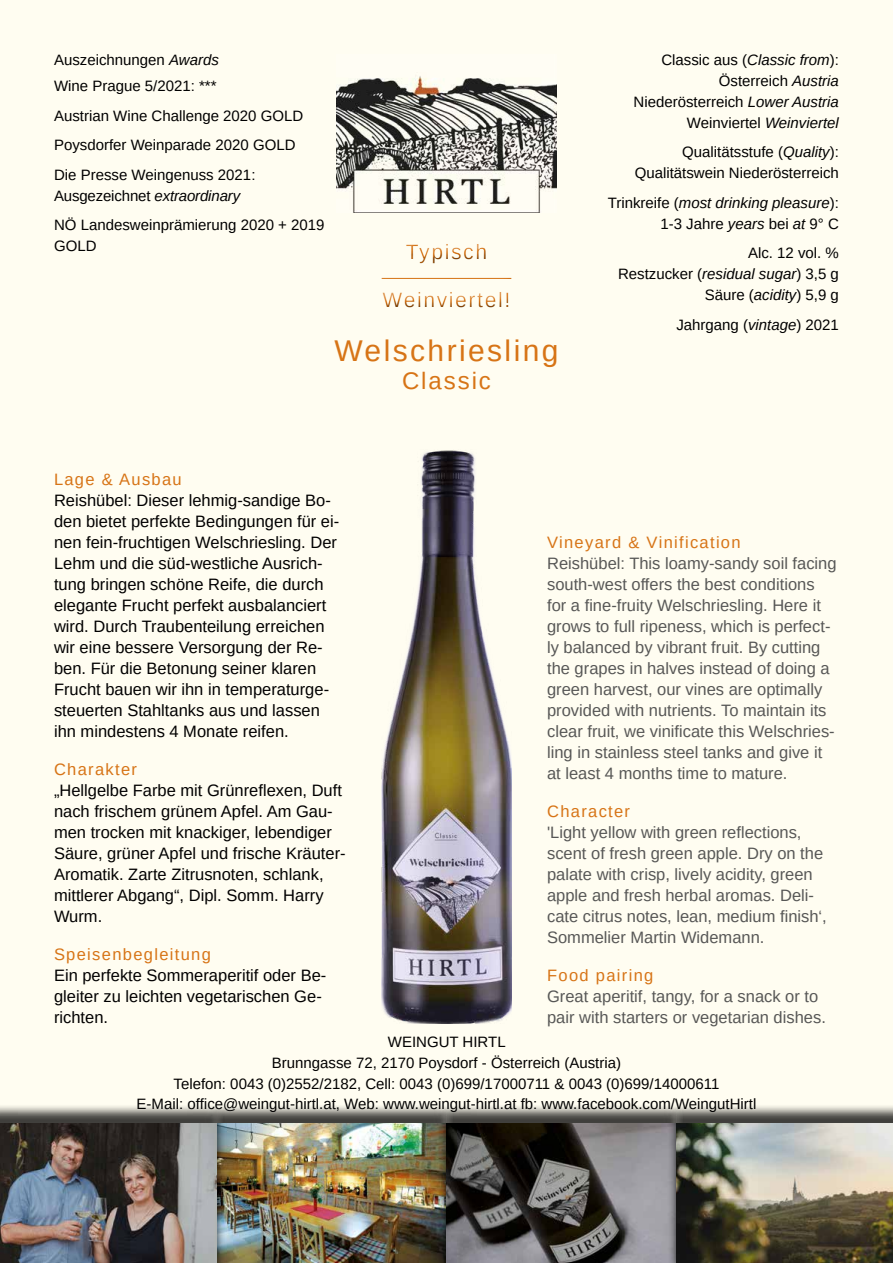
<style>
.page{position:relative;width:893px;height:1263px;background:#fffdf1}
.page>*{position:absolute;margin:0;border:0;box-sizing:border-box;transform-origin:0 0}
.t1{font:30px "Liberation Sans";letter-spacing:.08em;color:#d77416}
.t2{font:24px "Liberation Sans";letter-spacing:.08em;color:#d77416}
.t3{font:21px "Liberation Sans";letter-spacing:.08em;color:#d77416}
.t4{font:16.5px/21px "Liberation Sans";color:#000}
.t5{font:16.5px/21px "Liberation Sans";color:#575756}
.t6{font:15px/21px "Liberation Sans";color:#000;text-align:right}
.s1{font-style:italic}
.s2{color:#d77416}
</style>
<div class="page">
<div style="left:208px;top:1104px;width:247px;height:159px;background:#000;opacity:.75"></div>
<img style="left:225px;top:1123px;width:213px;height:140px">
<div style="left:438px;top:1104px;width:246px;height:159px;background:#000;opacity:.75"></div>
<div style="left:0;top:1104px;width:225px;height:159px;background:#000;opacity:.75"></div>
<div style="left:667px;top:1104px;width:226px;height:159px;background:#000;opacity:.75"></div>
<img style="left:381px;top:450px;width:131px;height:573px">
<div style="left:378px;top:236px;width:141px;height:78px;background:#000;opacity:.75"></div>
<div style="left:371px;top:268px;width:149px;height:14px;background:#fffdf1"></div>
<div style="left:379px;top:270px;width:143px;height:12px;background:#000;opacity:.75"></div>
<img style="left:337px;top:76px;width:219px;height:137px">
<p class="t6" style="left:54px;top:49px;width:166px">Auszeichnungen <span class="s1">Awards</span></p>
<p class="t6" style="left:54px;top:76px;width:164px">Wine Prague 5/2021: ***</p>
<p class="t6" style="left:54px;top:105px;width:251px">Austrian Wine Challenge 2020 GOLD</p>
<p class="t6" style="left:54px;top:135px;width:243px">Poysdorfer Weinparade 2020 GOLD</p>
<p class="t6" style="left:54px;top:164px;width:203px;text-align:left">Die Presse Weingenuss 2021:<br>Ausgezeichnet <span class="s1">extraordinary</span></p>
<p class="t6" style="left:54px;top:215px;width:272px;text-align:left">NÖ Landesweinprämierung 2020 + 2019<br>GOLD</p>
<p class="t3" style="left:406px;top:238px;width:83px">Typisch</p>
<p class="t3" style="left:383px;top:286px;width:129px">Weinviertel!</p>
<p class="t1" style="left:334px;top:331px;width:226px">Welschriesling</p>
<p class="t2" style="left:402px;top:366px;width:90px">Classic</p>
<p class="t6" style="left:634px;top:49px;width:207px">Classic aus (<span class="s1">Classic from</span>):<br>Österreich <span class="s1">Austria<br></span>Niederösterreich <span class="s1">Lower Austria<br></span>Weinviertel <span class="s1">Weinviertel</span></p>
<p class="t6" style="left:635px;top:142px;width:206px">Qualitätsstufe (<span class="s1">Quality</span>):<br>Qualitätswein Niederösterreich</p>
<p class="t6" style="left:608px;top:192px;width:233px">Trinkreife (<span class="s1">most drinking pleasure</span>):<br>1-3 Jahre <span class="s1">years</span> bei <span class="s1">at</span> 9° C</p>
<p class="t6" style="left:618px;top:243px;width:222px">Alc. 12 vol. %<br>Restzucker (<span class="s1">residual sugar</span>) 3,5 g<br>Säure (<span class="s1">acidity</span>) 5,9 g</p>
<p class="t6" style="left:676px;top:314px;width:164px">Jahrgang (<span class="s1">vintage</span>) 2021</p>
<p class="t4" style="left:54px;top:469px;width:287px"><span class="s2">Lage &amp; Ausbau<br></span>Reishübel: Dieser lehmig-sandige Bo&shy;den bietet perfekte Bedingungen für ei&shy;nen fein-fruchtigen Welschriesling. Der Lehm und die süd-westliche Ausrich&shy;tung bringen schöne Reife, die durch elegante Frucht perfekt ausbalanciert wird. Durch Traubenteilung erreichen wir eine bessere Versorgung der Re&shy;ben. Für die Betonung seiner klaren Frucht bauen wir ihn in temperaturge&shy;steuerten Stahltanks aus und lassen ihn mindestens 4 Monate reifen.</p>
<p class="t4" style="left:54px;top:759px;width:293px"><span class="s2">Charakter<br></span>„Hellgelbe Farbe mit Grünreflexen, Duft nach frischem grünem Apfel. Am Gau&shy;men trocken mit knackiger, lebendiger<br>Säure, grüner Apfel und frische Kräuter-<br>Aromatik. Zarte Zitrusnoten, schlank, mittlerer Abgang“, Dipl. Somm. Harry<br>Wurm.</p>
<p class="t4" style="left:54px;top:944px;width:274px"><span class="s2">Speisenbegleitung<br></span>Ein perfekte Sommeraperitif oder Be&shy;gleiter zu leichten vegetarischen Ge&shy;richten.</p>
<p class="t5" style="left:547px;top:532px;width:291px"><span class="s2">Vineyard &amp; Vinification<br></span>Reishübel: This loamy-sandy soil facing south-west offers the best conditions for a fine-fruity Welschriesling. Here it grows to full ripeness, which is perfect&shy;ly balanced by vibrant fruit. By cutting the grapes in halves instead of doing a green harvest, our vines are optimally provided with nutrients. To maintain its clear fruit, we vinificate this Welschries&shy;ling in stainless steel tanks and give it at least 4 months time to mature.</p>
<p class="t5" style="left:547px;top:801px;width:281px"><span class="s2">Character<br></span>'Light yellow with green reflections, scent of fresh green apple. Dry on the palate with crisp, lively acidity, green apple and fresh herbal aromas. Deli&shy;cate citrus notes, lean, medium finish‘, Sommelier Martin Widemann.</p>
<p class="t5" style="left:547px;top:965px;width:280px"><span class="s2">Food pairing<br></span>Great aperitif, tangy, for a snack or to pair with starters or vegetarian dishes.</p>
<p class="t6" style="left:388px;top:1031px;width:119px">WEINGUT HIRTL</p>
<p class="t6" style="left:272px;top:1052px;width:351px">Brunngasse 72, 2170 Poysdorf - Österreich (Austria)</p>
<p class="t6" style="left:174px;top:1073px;width:547px">Telefon: 0043 (0)2552/2182, Cell: 0043 (0)699/17000711 &amp; 0043 (0)699/14000611</p>
<p class="t6" style="left:137px;top:1094px;width:621px">E-Mail: office@weingut-hirtl.at, Web: www.weingut-hirtl.at fb: www.facebook.com/WeingutHirtl</p>
</div>
